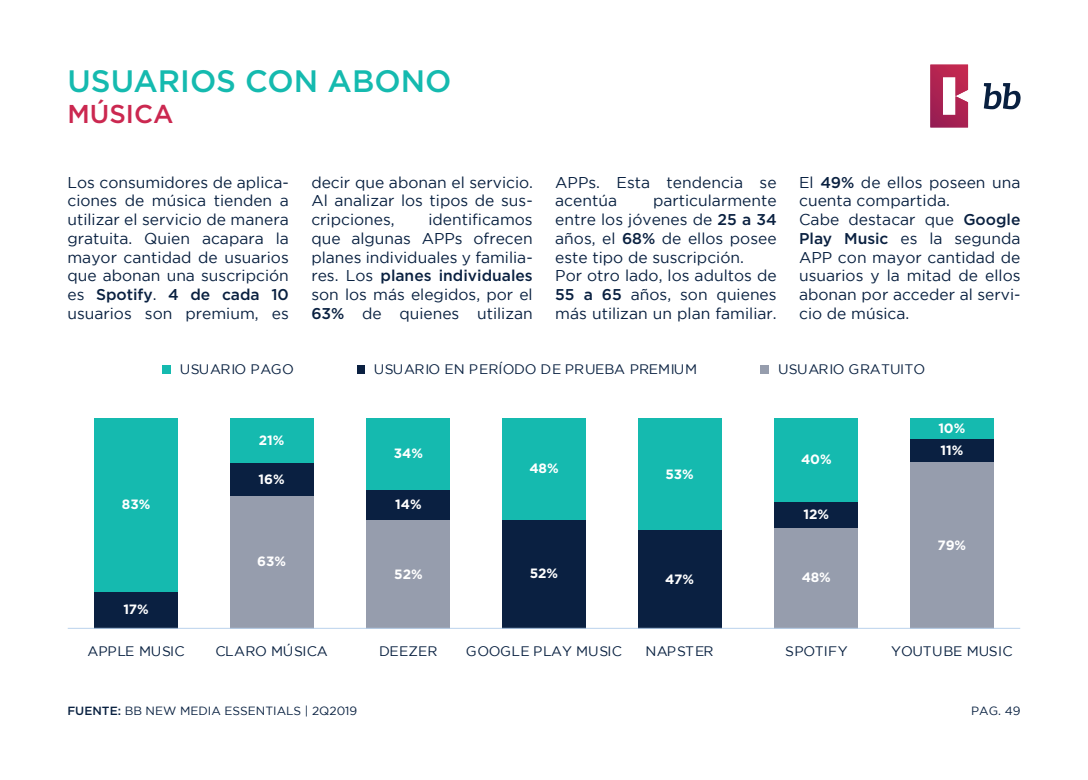
<style>
.page{position:relative;width:1088px;height:780px;background:#fff}
.page>*{position:absolute;margin:0;border:0;box-sizing:border-box;transform-origin:0 0}
.t1{font:500 31px "Gotham";color:#15baaf}
.t2{font:500 25.75px "Gotham";color:#cb2850}
.t3{font:15.62px/18.8px "Gotham";color:#082040;text-align:justify}
.t4{font:13.75px "Gotham";color:#092141}
.t5{font:13.75px "Gotham";letter-spacing:.02em;color:#092141}
.t6{font:13.75px "Gotham";letter-spacing:.025em;color:#092141}
.t7{font:13.75px "Gotham";letter-spacing:-.02em;color:#092141}
.t8{font:700 13.5px "Gotham";letter-spacing:-.005em;color:#fff}
.t9{font:11.88px "Gotham";color:#092141}
.s1{font-weight:500;color:#092040}
.s2{font-weight:500}
</style>
<div class="page">
<svg style="left:930px;top:65px;width:38px;height:62px"></svg>
<svg style="left:984px;top:83px;width:36px;height:26px"></svg>
<div style="left:760px;top:365px;width:9px;height:8px;background:#969dad"></div>
<div style="left:357px;top:365px;width:7px;height:8px;background:#0a2041"></div>
<div style="left:163px;top:365px;width:8px;height:8px;background:#15baaf"></div>
<div style="left:230px;top:495px;width:83px;height:134px;background:#969dad"></div>
<div style="left:367px;top:519px;width:83px;height:110px;background:#969dad"></div>
<div style="left:774px;top:527px;width:84px;height:102px;background:#969dad"></div>
<div style="left:910px;top:462px;width:84px;height:167px;background:#969dad"></div>
<div style="left:94px;top:592px;width:84px;height:37px;background:#0a2041"></div>
<div style="left:230px;top:462px;width:83px;height:33px;background:#0a2041"></div>
<div style="left:367px;top:489px;width:83px;height:30px;background:#0a2041"></div>
<div style="left:502px;top:519px;width:84px;height:110px;background:#0a2041"></div>
<div style="left:638px;top:530px;width:83px;height:99px;background:#0a2041"></div>
<div style="left:774px;top:501px;width:84px;height:26px;background:#0a2041"></div>
<div style="left:910px;top:438px;width:84px;height:24px;background:#0a2041"></div>
<div style="left:94px;top:418px;width:84px;height:174px;background:#15baaf"></div>
<div style="left:230px;top:418px;width:83px;height:44px;background:#15baaf"></div>
<div style="left:367px;top:418px;width:83px;height:71px;background:#15baaf"></div>
<div style="left:502px;top:418px;width:84px;height:101px;background:#15baaf"></div>
<div style="left:638px;top:418px;width:83px;height:112px;background:#15baaf"></div>
<div style="left:774px;top:418px;width:84px;height:83px;background:#15baaf"></div>
<div style="left:910px;top:418px;width:84px;height:20px;background:#15baaf"></div>
<hr style="left:68px;top:628px;width:952px;height:1px;background:#bad2ec">
<h1 class="t1" style="left:67px;top:63px;width:386px">USUARIOS CON ABONO</h1>
<h2 class="t2" style="left:67px;top:99px;width:108px">MÚSICA</h2>
<p class="t3" style="left:67px;top:172px;width:223px">Los consumidores de aplica&shy;ciones de música tienden a utilizar el servicio de manera gratuita. Quien acapara la mayor cantidad de usuarios que abonan una suscripción es <span class="s1">Spotify</span>. <span class="s1">4 de cada 10 </span>usuarios son premium, es</p>
<p class="t3" style="left:311px;top:172px;width:223px">decir que abonan el servicio.<br>Al analizar los tipos de sus&shy;cripciones,</p>
<p class="t3" style="left:311px;top:210px;width:223px;text-indent:117px">identificamos que algunas APPs ofrecen planes individuales y familia&shy;res. Los <span class="s1">planes individuales </span>son los más elegidos, por el <span class="s1">63%</span> de quienes utilizan</p>
<p class="t3" style="left:555px;top:172px;width:223px">APPs. Esta tendencia se acentúa</p>
<p class="t3" style="left:555px;top:191px;width:223px;text-align:left;text-indent:98px">particularmente entre los jóvenes de <span class="s1">25 a 34 </span>años, el <span class="s1">68%</span> de ellos posee este tipo de suscripción.<br>Por otro lado, los adultos de<br><span class="s1">55 a 65</span> años, son quienes más utilizan un plan familiar.</p>
<p class="t3" style="left:799px;top:172px;width:223px;text-align:left">El <span class="s1">49%</span> de ellos poseen una cuenta compartida.<br>Cabe destacar que <span class="s1">Google<br>Play Music</span> es la segunda<br>APP con mayor cantidad de usuarios y la mitad de ellos abonan por acceder al servi&shy;cio de música.</p>
<p class="t8" style="left:122px;top:497px;width:30px">83%</p>
<p class="t8" style="left:123px;top:602px;width:27px">17%</p>
<p class="t6" style="left:180px;top:361px;width:115px">USUARIO PAGO</p>
<p class="t4" style="left:374px;top:361px;width:325px">USUARIO EN PERÍODO DE PRUEBA PREMIUM</p>
<p class="t4" style="left:778px;top:361px;width:149px">USUARIO GRATUITO</p>
<p class="t8" style="left:259px;top:432px;width:27px">21%</p>
<p class="t8" style="left:259px;top:471px;width:28px">16%</p>
<p class="t8" style="left:257px;top:553px;width:30px">63%</p>
<p class="t8" style="left:394px;top:445px;width:31px">34%</p>
<p class="t8" style="left:395px;top:496px;width:28px">14%</p>
<p class="t8" style="left:529px;top:460px;width:31px">48%</p>
<p class="t8" style="left:665px;top:466px;width:30px">53%</p>
<p class="t8" style="left:801px;top:451px;width:32px">40%</p>
<p class="t8" style="left:803px;top:506px;width:27px">12%</p>
<p class="t8" style="left:530px;top:565px;width:30px">52%</p>
<p class="t8" style="left:394px;top:566px;width:30px">52%</p>
<p class="t8" style="left:802px;top:569px;width:31px">48%</p>
<p class="t8" style="left:665px;top:571px;width:31px">47%</p>
<p class="t8" style="left:938px;top:420px;width:29px">10%</p>
<p class="t8" style="left:940px;top:442px;width:24px">11%</p>
<p class="t8" style="left:937px;top:537px;width:30px">79%</p>
<p class="t4" style="left:87px;top:643px;width:99px">APPLE MUSIC</p>
<p class="t4" style="left:215px;top:643px;width:114px">CLARO MÚSICA</p>
<p class="t4" style="left:379px;top:643px;width:60px">DEEZER</p>
<p class="t5" style="left:466px;top:643px;width:158px">GOOGLE PLAY MUSIC</p>
<p class="t7" style="left:645px;top:643px;width:69px">NAPSTER</p>
<p class="t4" style="left:785px;top:643px;width:64px">SPOTIFY</p>
<p class="t4" style="left:891px;top:643px;width:123px">YOUTUBE MUSIC</p>
<p class="t9" style="left:67px;top:704px;width:291px"><span class="s2">FUENTE:</span> BB NEW MEDIA ESSENTIALS | 2Q2019</p>
<p class="t9" style="left:971px;top:704px;width:51px">PAG. 49</p>
</div>
